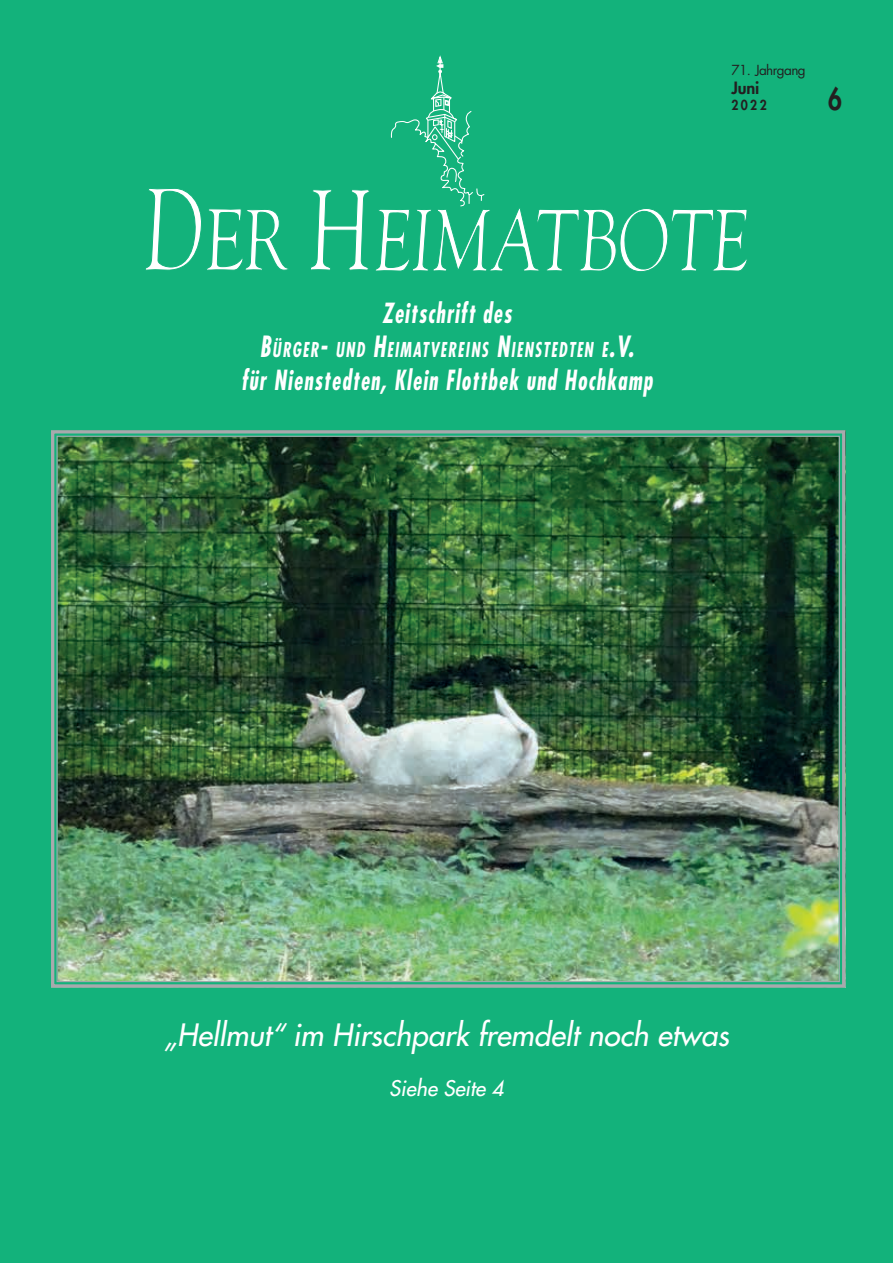
<style>
.page{position:relative;width:893px;height:1263px;background:#13b27b}
.page>*{position:absolute;margin:0;border:0;box-sizing:border-box;transform-origin:0 0}
.t1{font:italic 500 30px "Futura Std";color:#fff}
.t2{font:800 30px "Futura Std";color:#231f20;scale:.8 1}
.t3{font:italic 700 condensed 27px "Futura Std";letter-spacing:.06em;color:#fff;scale:.8 1}
.t4{font:italic 500 21px "Futura Std";color:#fff}
.t5{font:italic 700 condensed 19.95px "Futura Std";letter-spacing:.085em;color:#fff;scale:.8 1}
.t6{font:800 16.5px "Futura Std";color:#231f20}
.t7{font:13.5px "Futura Std";letter-spacing:-.04em;color:#231f20}
.t8{font:800 13.5px "Futura Std";color:#231f20;scale:.9 1}
.s1{font-size:28.5px}
</style>
<div class="page">
<svg style="left:145px;top:188px;width:143px;height:83px"></svg>
<svg style="left:311px;top:55px;width:436px;height:217px"></svg>
<img style="left:51px;top:430px;width:795px;height:558px">
<p class="t3" style="left:382px;top:296px;width:163px">Zeitschrift des</p>
<p class="t5" style="left:260px;top:337px;width:469px"><span class="s1">B</span>ÜRGER<span class="s1">-</span> UND <span class="s1">H</span>EIMATVEREINS <span class="s1">N</span>IENSTEDTEN E<span class="s1">.V.</span></p>
<p class="t3" style="left:241px;top:363px;width:516px">für Nienstedten, Klein Flottbek und Hochkamp</p>
<p class="t7" style="left:731px;top:61px;width:76px">71. Jahrgang</p>
<p class="t6" style="left:731px;top:78px;width:29px">Juni</p>
<p class="t8" style="left:731px;top:97px;width:41px">2022</p>
<p class="t2" style="left:828px;top:80px;width:19px">6</p>
<p class="t1" style="left:164px;top:1016px;width:566px">„Hellmut“ im Hirschpark fremdelt noch etwas</p>
<p class="t4" style="left:389px;top:1075px;width:116px">Siehe Seite 4</p>
</div>
